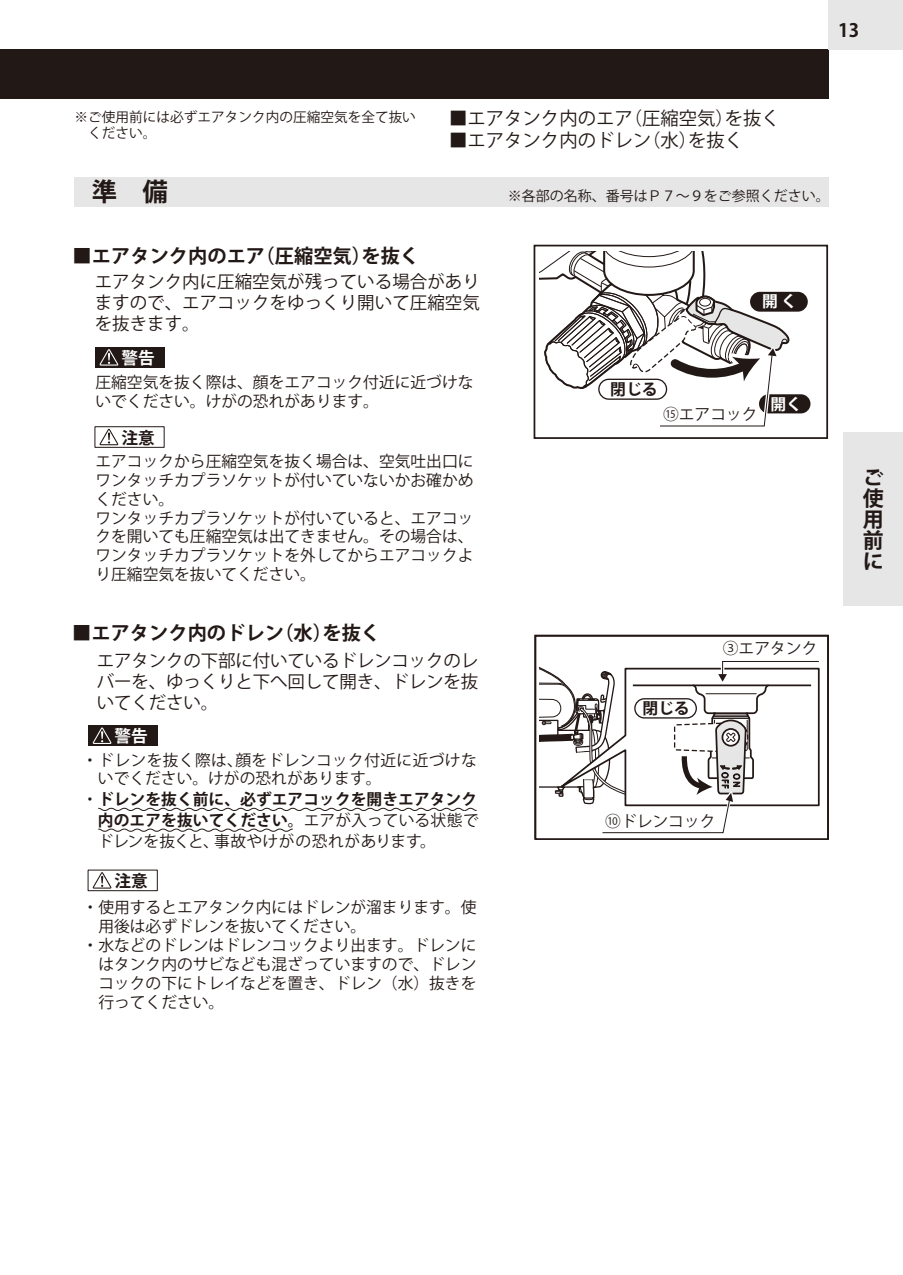
<style>
.page{position:relative;width:903px;height:1275px;background:#fff}
.page>*{position:absolute;margin:0;border:0;box-sizing:border-box;transform-origin:0 0}
.t1{font:700 25.38px "Koz Go Pr 6 N";color:#221815}
.t2{font:700 21px/21px "Koz Go Pr 6 N";color:#221815;text-align:justify}
.t3{font:700 19.25px "Koz Go Pr 6 N";color:#221815}
.t4{font:18.38px "Koz Go Pr 6 N";color:#221815}
.t5{font:700 18.38px "Koz Go Pr 6 N";color:#221815}
.t6{font:17.5px/21px "Koz Go Pr 6 N";letter-spacing:-.005em;color:#221815;text-align:justify}
.t7{font:700 16.62px "Koz Go Pr 6 N";color:#221815}
.t8{font:700 16.62px "Koz Go Pr 6 N";color:#fff}
.t9{font:15.75px/18.9px "Koz Go Pr 6 N";color:#221815}
.t10{font:700 15.75px/21px "Koz Go Pr 6 N";letter-spacing:.005em;color:#221815;text-align:justify}
.t11{font:15.75px/18.9px "Koz Go Pr 6 N";letter-spacing:.025em;color:#221815}
.t12{font:700 15.75px "Koz Go Pr 6 N";color:#fff}
.t13{font:14px "Koz Go Pr 6 N";color:#221815}
.t14{font:13.65px/16.4px "Koz Go Pr 6 N";color:#221815}
.s1{font-weight:400}
</style>
<div class="page">
<div style="left:0;top:50px;width:828px;height:49px;background:#221815"></div>
<div style="left:828px;top:0;width:75px;height:50px;background:#e6e6e6"></div>
<div style="left:843px;top:432px;width:60px;height:174px;background:#e6e6e6"></div>
<div style="left:88px;top:870px;width:70px;height:21px;border:1px solid #221815"></div>
<svg style="left:93px;top:872px;width:18px;height:17px"></svg>
<div style="left:88px;top:725px;width:69px;height:21px;background:#221815"></div>
<svg style="left:93px;top:727px;width:18px;height:17px"></svg>
<svg style="left:98px;top:808px;width:379px;height:3px"></svg>
<svg style="left:98px;top:828px;width:195px;height:4px"></svg>
<div style="left:534px;top:635px;width:295px;height:205px;border:2px solid #221815"></div>
<div style="left:759px;top:394px;width:51px;height:19px;background:#221815;border-radius:10px"></div>
<svg style="left:540px;top:661px;width:282px;height:179px"></svg>
<div style="left:74px;top:177px;width:754px;height:29px;background:#e6e6e6"></div>
<div style="left:94px;top:426px;width:71px;height:22px;border:1px solid #221815"></div>
<svg style="left:100px;top:429px;width:18px;height:16px"></svg>
<div style="left:95px;top:347px;width:69px;height:21px;background:#221815"></div>
<svg style="left:100px;top:349px;width:18px;height:17px"></svg>
<div style="left:533px;top:245px;width:295px;height:194px;border:2px solid #221815"></div>
<svg style="left:540px;top:252px;width:250px;height:175px"></svg>
<div style="left:596px;top:377px;width:73px;height:25px;border:5px solid #fff;border-radius:10px"></div>
<div style="left:599px;top:379px;width:67px;height:20px;background:#fff;border-radius:10px"></div>
<div style="left:598px;top:379px;width:69px;height:21px;border:1px solid #221815;border-radius:10px"></div>
<div style="left:750px;top:292px;width:58px;height:20px;background:#221815;border-radius:10px"></div>
<p class="t5" style="left:838px;top:20px;width:23px">13</p>
<p class="t14" style="left:75px;top:109px;width:343px">※ご使用前には必ずエアタンク内の圧縮空気を全て抜い　ください。</p>
<p class="t4" style="left:449px;top:108px;width:332px">■エアタンク内のエア（圧縮空気）を抜く</p>
<p class="t4" style="left:449px;top:130px;width:295px">■エアタンク内のドレン（水）を抜く</p>
<h1 class="t1" style="left:92px;top:178px;width:78px">準　備</h1>
<p class="t13" style="left:508px;top:188px;width:323px">※各部の名称、番号はＰ７～９をご参照ください。</p>
<p class="t3" style="left:73px;top:245px;width:348px">■エアタンク内のエア（圧縮空気）を抜く</p>
<p class="t6" style="left:95px;top:272px;width:387px">エアタンク内に圧縮空気が残っている場合がありますので、エアコックをゆっくり開いて圧縮空気を抜きます。</p>
<p class="t8" style="left:121px;top:349px;width:35px">警告</p>
<p class="t9" style="left:95px;top:373px;width:380px">圧縮空気を抜く際は、顔をエアコック付近に近づけないでください。けがの恐れがあります。</p>
<p class="t7" style="left:121px;top:428px;width:35px">注意</p>
<p class="t9" style="left:95px;top:452px;width:380px">エアコックから圧縮空気を抜く場合は、空気吐出口にワンタッチカプラソケットが付いていないかお確かめください。<br>ワンタッチカプラソケットが付いていると、エアコックを開いても圧縮空気は出てきません。その場合は、ワンタッチカプラソケットを外してからエアコックより圧縮空気を抜いてください。</p>
<p class="t3" style="left:72px;top:622px;width:309px">■エアタンク内のドレン（水）を抜く</p>
<p class="t6" style="left:97px;top:651px;width:383px">エアタンクの下部に付いているドレンコックのレバーを、ゆっくりと下へ回して開き、ドレンを抜いてください。</p>
<p class="t8" style="left:115px;top:727px;width:35px">警告</p>
<p class="t11" style="left:98px;top:751px;width:380px;text-indent:-16px">・ドレンを抜く際は､顔をドレンコック付近に近づけないでください。けがの恐れがあります。</p>
<p class="t10" style="left:98px;top:789px;width:382px;text-indent:-16px"><span class="s1">・</span>ドレンを抜く前に、必ずエアコックを開きエアタンク内のエアを抜いてください。<span class="s1">エアが入っている状態でドレンを抜くと、事故やけがの恐れがあります。</span></p>
<p class="t7" style="left:115px;top:872px;width:35px">注意</p>
<p class="t9" style="left:83px;top:898px;width:395px">・使用するとエアタンク内にはドレンが溜まります。使</p>
<p class="t9" style="left:98px;top:917px;width:269px">用後は必ずドレンを抜いてください。</p>
<p class="t9" style="left:83px;top:936px;width:395px">・水などのドレンはドレンコックより出ます。ドレンに</p>
<p class="t9" style="left:98px;top:955px;width:380px">はタンク内のサビなども混ざっていますので、ドレン</p>
<p class="t9" style="left:98px;top:974px;width:380px">コックの下にトレイなどを置き、ドレン（水）抜きを</p>
<p class="t9" style="left:98px;top:993px;width:128px">行ってください。</p>
<p class="t12" style="left:762px;top:293px;width:36px">開 く</p>
<p class="t10" style="left:610px;top:379px;width:49px">閉じる</p>
<p class="t9" style="left:663px;top:405px;width:96px">⑮エアコック</p>
<p class="t12" style="left:770px;top:395px;width:33px">開く</p>
<p class="t10" style="left:642px;top:698px;width:49px">閉じる</p>
<p class="t9" style="left:723px;top:639px;width:96px">③エアタンク</p>
<p class="t9" style="left:605px;top:812px;width:112px">⑩ドレンコック</p>
<h2 class="t2" style="left:863px;top:467px;width:22px">ご使用前に</h2>
</div>
